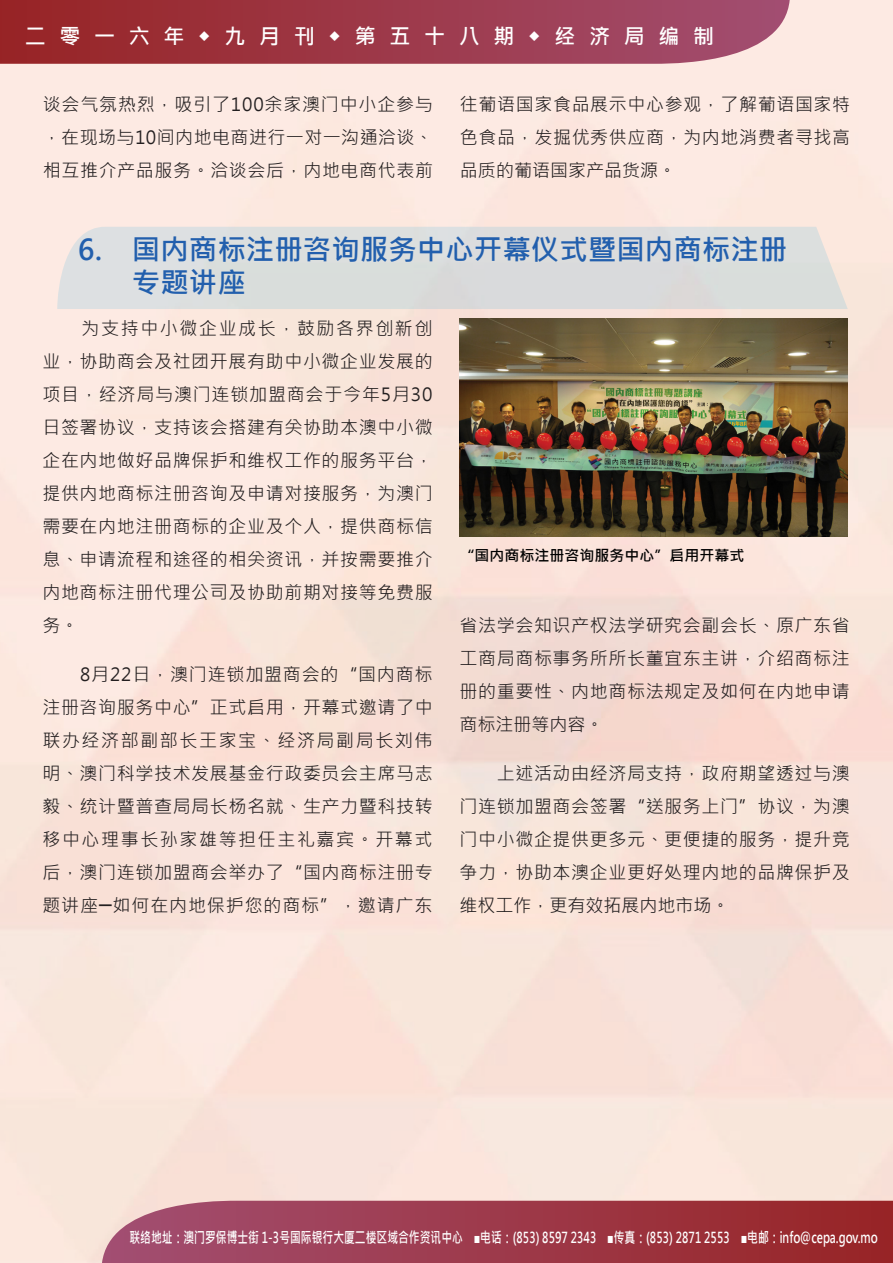
<style>
.page{position:relative;width:893px;height:1263px;background:#fff}
.page>*{position:absolute;margin:0;border:0;box-sizing:border-box;transform-origin:0 0}
.t1{font:700 28.5px/33px "Microsoft Jheng Hei";color:#225fad}
.t2{font:700 21px "Microsoft Jheng Hei";letter-spacing:.65em;color:#fff}
.t3{font:18px/33px "Microsoft Jheng Hei";letter-spacing:.035em;color:#231f20;text-align:justify}
.t4{font:700 15px "Microsoft Jheng Hei";color:#fff;scale:.72 1}
.t5{font:700 15px "Microsoft Jheng Hei";color:#000}
</style>
<div class="page">
<svg style="left:0;top:0;width:790px;height:64px;background:#a03e4e"></svg>
<svg style="left:102px;top:1201px;width:791px;height:62px;background:#9f3e4e"></svg>
<div style="left:57px;top:227px;width:791px;height:82px;background:#dcdedc"></div>
<img style="left:459px;top:318px;width:389px;height:219px">
<p class="t2" style="left:25px;top:23px;width:691px">二零一六年◆九月刊◆第五十八期◆经济局编制</p>
<p class="t3" style="left:43px;top:87px;width:392px">谈会气氛热烈，吸引了100余家澳门中小企参与，在现场与10间内地电商进行一对一沟通洽谈、相互推介产品服务。洽谈会后，内地电商代表前</p>
<p class="t3" style="left:460px;top:87px;width:392px">往葡语国家食品展示中心参观，了解葡语国家特色食品，发掘优秀供应商，为内地消费者寻找高品质的葡语国家产品货源。</p>
<h1 class="t1" style="left:132px;top:233px;width:657px;text-indent:-54px">6. 国内商标注册咨询服务中心开幕仪式暨国内商标注册专题讲座</h1>
<p class="t3" style="left:42px;top:311px;width:392px">　　为支持中小微企业成长，鼓励各界创新创业，协助商会及社团开展有助中小微企业发展的项目，经济局与澳门连锁加盟商会于今年5月30日签署协议，支持该会搭建有关协助本澳中小微企在内地做好品牌保护和维权工作的服务平台，提供内地商标注册咨询及申请对接服务，为澳门需要在内地注册商标的企业及个人，提供商标信息、申请流程和途径的相关资讯，并按需要推介内地商标注册代理公司及协助前期对接等免费服务。</p>
<p class="t3" style="left:42px;top:658px;width:392px">　　8月22日，澳门连锁加盟商会的“国内商标注册咨询服务中心”正式启用，开幕式邀请了中联办经济部副部长王家宝、经济局副局长刘伟明、澳门科学技术发展基金行政委员会主席马志毅、统计暨普查局局长杨名就、生产力暨科技转移中心理事长孙家雄等担任主礼嘉宾。开幕式后，澳门连锁加盟商会举办了“国内商标注册专题讲座─如何在内地保护您的商标”，邀请广东</p>
<p class="t5" style="left:459px;top:546px;width:286px">“国内商标注册咨询服务中心”启用开幕式</p>
<p class="t3" style="left:460px;top:608px;width:392px">省法学会知识产权法学研究会副会长、原广东省工商局商标事务所所长董宜东主讲，介绍商标注册的重要性、内地商标法规定及如何在内地申请商标注册等内容。</p>
<p class="t3" style="left:460px;top:757px;width:392px">　　上述活动由经济局支持，政府期望透过与澳门连锁加盟商会签署“送服务上门”协议，为澳门中小微企提供更多元、更便捷的服务，提升竞争力，协助本澳企业更好处理内地的品牌保护及维权工作，更有效拓展内地市场。</p>
<p class="t4" style="left:129px;top:1228px;width:1041px">联络地址：澳门罗保博士街 1-3号国际银行大厦二楼区域合作资讯中心　■电话：(853) 8597 2343　■传真：(853) 2871 2553　■电邮：info@cepa.gov.mo</p>
</div>
